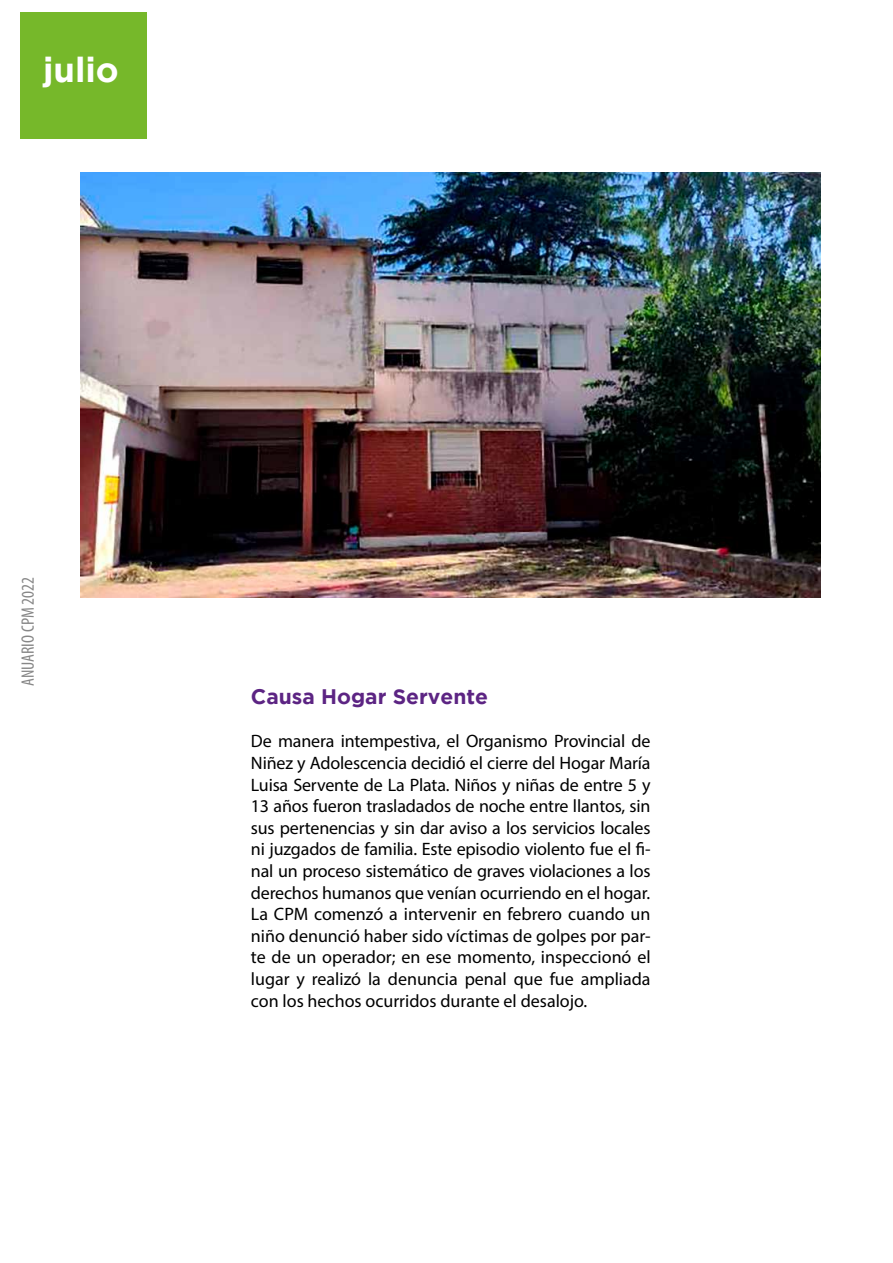
<style>
.page{position:relative;width:893px;height:1263px;background:#fff}
.page>*{position:absolute;margin:0;border:0;box-sizing:border-box;transform-origin:0 0}
.t1{font:700 34.5px "Gotham";color:#fff}
.t2{font:700 21px "Gotham";color:#5c2483}
.t3{font:18px/21.6px "Myriad Pro";color:#000;text-align:justify}
.t4{font:condensed 18px "Myriad Pro";color:#878787}
</style>
<div class="page">
<img style="left:81px;top:172px;width:740px;height:425px">
<div style="left:20px;top:12px;width:126px;height:127px;background:#76b82a"></div>
<h1 class="t1" style="left:43px;top:49px;width:77px">julio</h1>
<p class="t4" style="left:17px;top:686px;width:111px;rotate:-90deg">ANUARIO CPM 2022</p>
<p class="t2" style="left:251px;top:685px;width:239px">Causa Hogar Servente</p>
<p class="t3" style="left:251px;top:730px;width:401px">De manera intempestiva, el Organismo Provincial de Niñez y Adolescencia decidió el cierre del Hogar María Luisa Servente de La Plata. Niños y niñas de entre 5 y 13 años fueron trasladados de noche entre llantos, sin sus pertenencias y sin dar aviso a los servicios locales ni juzgados de familia. Este episodio violento fue el fi&shy;nal un proceso sistemático de graves violaciones a los derechos humanos que venían ocurriendo en el hogar.<br>La CPM comenzó a intervenir en febrero cuando un niño denunció haber sido víctimas de golpes por par&shy;te de un operador; en ese momento, inspeccionó el lugar y realizó la denuncia penal que fue ampliada con los hechos ocurridos durante el desalojo.</p>
</div>
